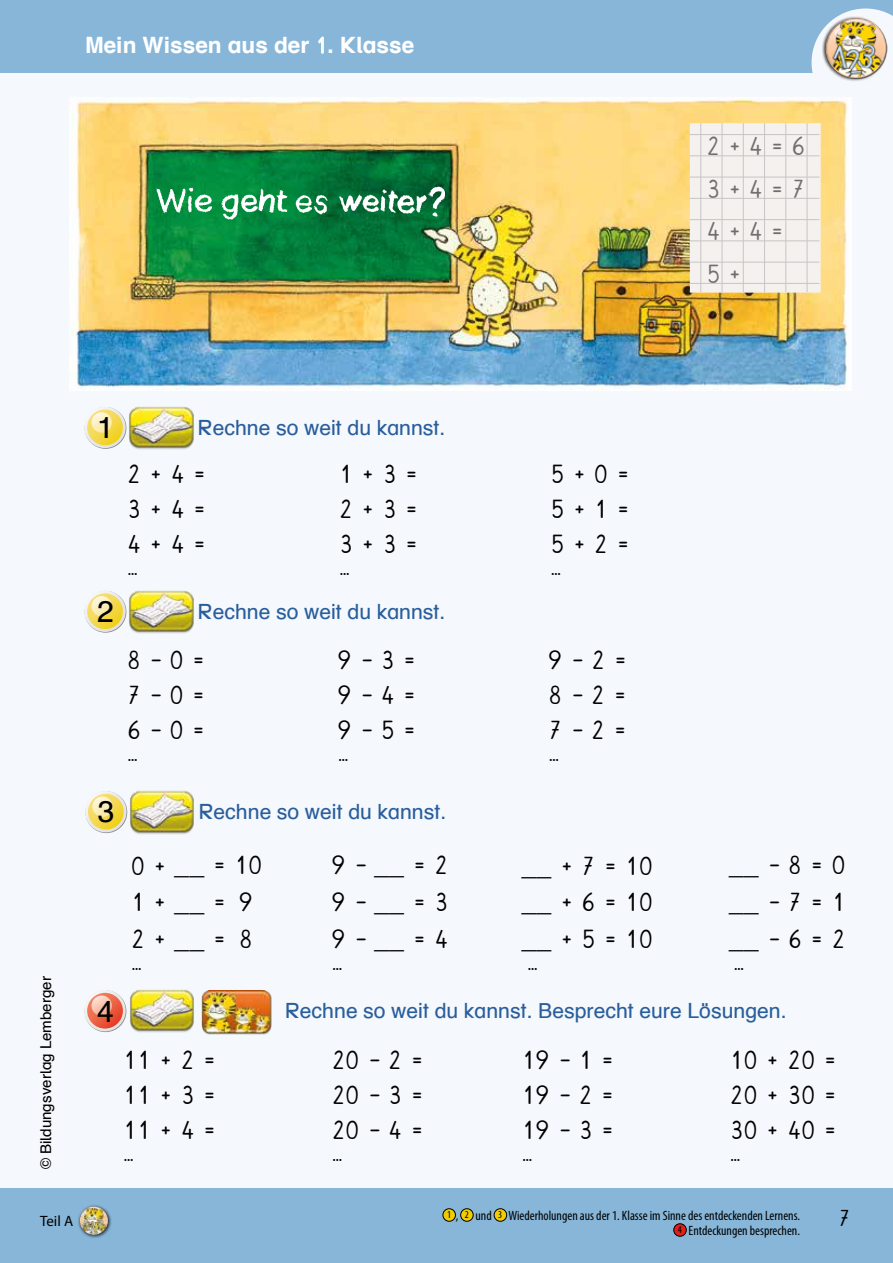
<style>
.page{position:relative;width:893px;height:1263px;background:#f5f8fc}
.page>*{position:absolute;margin:0;border:0;box-sizing:border-box;transform-origin:0 0}
.t1{font:30px "Schulbuch Nord OE Normal";color:#000}
.t2{font:25.5px/35px "Schuschri 95 0";color:#000;text-align:justify}
.t3{font:25.5px/42.5px "Schuschri 95 0";color:#706f6f}
.t4{font:22.5px "Schulbuch Nord OE Bold";color:#fff}
.t5{font:22.5px "Schuschri 95 0";color:#000}
.t6{font:21px "Schulbuch Nord OE Roman";color:#295e9c}
.t7{font:15px "Schulbuch Nord OE Roman";color:#000}
.t8{font:15px "Myriad Pro";color:#000}
.t9{font:condensed 13.5px/15px "Myriad Pro";color:#000;text-align:right}
.s1{font-family:"Schuschri 95 0"}
.s2{font-family:"Century Gothic"}
.s3{font-family:"Schulbuch Nord OE Roman";font-size:27px}
.s4{font-size:10.5px}
</style>
<div class="page">
<div style="left:0;top:1189px;width:893px;height:74px;background:#87b6d9"></div>
<div style="left:0;top:0;width:893px;height:72px;background:#87b6d9"></div>
<svg style="left:811px;top:9px;width:82px;height:64px"></svg>
<div style="left:822px;top:16px;width:67px;height:66px;background:#000;opacity:.75"></div>
<img style="left:826px;top:18px;width:61px;height:61px;border-radius:31px">
<svg style="left:318px;top:36px;width:6px;height:18px"></svg>
<div style="left:443px;top:1209px;width:12px;height:12px;background:#efcd00;border-radius:50%"></div>
<div style="left:443px;top:1208px;width:13px;height:13px;border:1px solid #000;border-radius:50%"></div>
<div style="left:461px;top:1209px;width:12px;height:12px;background:#efcd00;border-radius:50%"></div>
<div style="left:460px;top:1208px;width:13px;height:13px;border:1px solid #000;border-radius:50%"></div>
<div style="left:494px;top:1209px;width:13px;height:12px;background:#efcd00;border-radius:50%"></div>
<div style="left:494px;top:1208px;width:13px;height:13px;border:1px solid #000;border-radius:50%"></div>
<div style="left:674px;top:1224px;width:12px;height:12px;background:#e41e18;border-radius:50%"></div>
<div style="left:673px;top:1223px;width:13px;height:13px;border:1px solid #000;border-radius:50%"></div>
<div style="left:78px;top:1204px;width:34px;height:34px;background:#000;opacity:.75"></div>
<img style="left:80px;top:1206px;width:28px;height:29px;border-radius:14px">
<img style="left:202px;top:991px;width:70px;height:43px">
<img style="left:70px;top:98px;width:777px;height:292px">
<img style="left:157px;top:187px;width:288px;height:32px">
<div style="left:690px;top:123px;width:131px;height:170px;background:#f5f1ee;border:2px solid #f5f1ee"></div>
<hr style="left:700px;top:123px;width:1px;height:169px;background:#c6c6c6">
<hr style="left:722px;top:123px;width:1px;height:169px;background:#c6c6c6">
<hr style="left:743px;top:123px;width:1px;height:169px;background:#c6c6c6">
<hr style="left:764px;top:123px;width:1px;height:169px;background:#c6c6c6">
<hr style="left:785px;top:123px;width:1px;height:169px;background:#c6c6c6">
<hr style="left:807px;top:123px;width:1px;height:169px;background:#c6c6c6">
<hr style="left:690px;top:134px;width:129px;height:1px;background:#c6c6c6">
<hr style="left:690px;top:155px;width:129px;height:1px;background:#c6c6c6">
<hr style="left:690px;top:177px;width:129px;height:1px;background:#c6c6c6">
<hr style="left:690px;top:198px;width:129px;height:1px;background:#c6c6c6">
<hr style="left:690px;top:219px;width:129px;height:1px;background:#c6c6c6">
<hr style="left:690px;top:240px;width:129px;height:1px;background:#c6c6c6">
<hr style="left:690px;top:262px;width:129px;height:1px;background:#c6c6c6">
<hr style="left:690px;top:283px;width:129px;height:1px;background:#c6c6c6">
<svg style="left:85px;top:407px;width:41px;height:42px"></svg>
<svg style="left:84px;top:407px;width:42px;height:41px"></svg>
<svg style="left:87px;top:410px;width:36px;height:35px"></svg>
<svg style="left:92px;top:412px;width:20px;height:21px"></svg>
<img style="left:129px;top:406px;width:65px;height:44px">
<svg style="left:85px;top:591px;width:41px;height:42px"></svg>
<svg style="left:84px;top:590px;width:42px;height:42px"></svg>
<svg style="left:87px;top:593px;width:36px;height:36px"></svg>
<svg style="left:92px;top:596px;width:20px;height:20px"></svg>
<img style="left:129px;top:590px;width:65px;height:44px">
<svg style="left:85px;top:791px;width:42px;height:42px"></svg>
<svg style="left:85px;top:791px;width:42px;height:41px"></svg>
<svg style="left:88px;top:794px;width:36px;height:35px"></svg>
<svg style="left:92px;top:796px;width:21px;height:21px"></svg>
<img style="left:130px;top:790px;width:64px;height:44px">
<img style="left:130px;top:989px;width:64px;height:44px">
<svg style="left:85px;top:990px;width:41px;height:42px"></svg>
<svg style="left:84px;top:990px;width:42px;height:41px"></svg>
<svg style="left:87px;top:993px;width:36px;height:35px"></svg>
<svg style="left:92px;top:995px;width:20px;height:21px"></svg>
<p class="t4" style="left:85px;top:37px;width:331px">Mein Wissen aus der <span class="s1">1</span>. Klasse</p>
<p class="t3" style="left:706px;top:127px;width:100px">2+4=6<br>3+4=7<br>4+4=<br>5 +</p>
<p class="t7" style="left:40px;top:1169px;width:195px;rotate:-90deg">© Bildungsverlag Lemberger</p>
<p class="t8" style="left:40px;top:1213px;width:35px">Teil A</p>
<p class="t1" style="left:97px;top:416px;width:18px">1</p>
<p class="t6" style="left:198px;top:420px;width:249px">Rechne so weit du kannst.</p>
<p class="t2" style="left:127px;top:459px;width:81px">2 + 4 = 3 + 4 = 4 + 4 =</p>
<p class="t2" style="left:127px;top:551px;width:12px">…</p>
<p class="t2" style="left:339px;top:459px;width:81px">1 + 3 = 2 + 3 = 3 + 3 =</p>
<p class="t2" style="left:339px;top:551px;width:12px">…</p>
<p class="t1" style="left:97px;top:600px;width:18px">2</p>
<p class="t6" style="left:198px;top:603px;width:249px">Rechne so weit du kannst.</p>
<p class="t2" style="left:127px;top:645px;width:80px">8 – 0 = 7 – 0 = 6 – 0 =</p>
<p class="t2" style="left:127px;top:737px;width:12px">…</p>
<p class="t2" style="left:337px;top:645px;width:80px"><span class="s2">9</span> – 3 = <span class="s2">9</span> – 4 = <span class="s2">9</span> – 5 =</p>
<p class="t2" style="left:337px;top:737px;width:12px">…</p>
<p class="t1" style="left:98px;top:801px;width:18px">3</p>
<p class="t6" style="left:198px;top:804px;width:249px">Rechne so weit du kannst.</p>
<p class="t2" style="left:131px;top:849px;width:133px;line-height:36.6px;text-align:left">0 + <span class="s3">__</span> = 10<br>1 + <span class="s3">__</span> = <span class="s2">9<br></span>2 + <span class="s3">__</span> = 8</p>
<p class="t2" style="left:131px;top:946px;width:12px">…</p>
<p class="t2" style="left:331px;top:849px;width:118px;line-height:36.6px"><span class="s2">9</span> – <span class="s3">__</span> = 2<br><span class="s2">9</span> – <span class="s3">__</span> = 3<br><span class="s2">9</span> – <span class="s3">__</span> = 4</p>
<p class="t2" style="left:331px;top:946px;width:12px">…</p>
<p class="t2" style="left:550px;top:459px;width:81px">5 + 0 = 5 + 1 = 5 + 2 =</p>
<p class="t2" style="left:550px;top:551px;width:12px">…</p>
<p class="t2" style="left:548px;top:645px;width:80px"><span class="s2">9</span> – 2 = 8 – 2 = 7 – 2 =</p>
<p class="t2" style="left:548px;top:737px;width:12px">…</p>
<p class="t2" style="left:521px;top:849px;width:133px;line-height:36.8px"><span class="s3">__</span> + 7 = 10 <span class="s3">__</span> + 6 = 10 <span class="s3">__</span> + 5 = 10</p>
<p class="t2" style="left:527px;top:946px;width:12px">…</p>
<p class="t2" style="left:729px;top:849px;width:118px;line-height:36.6px"><span class="s3">__</span> – 8 = 0 <span class="s3">__</span> – 7 = 1 <span class="s3">__</span> – 6 = 2</p>
<p class="t2" style="left:733px;top:946px;width:12px">…</p>
<p class="t1" style="left:97px;top:1000px;width:18px">4</p>
<p class="t6" style="left:285px;top:1003px;width:503px">Rechne so weit du kannst. Besprecht eure Lösungen.</p>
<p class="t2" style="left:123px;top:1045px;width:95px">11 + 2 = 11 + 3 = 11 + 4 =</p>
<p class="t2" style="left:123px;top:1137px;width:12px">…</p>
<p class="t2" style="left:331px;top:1045px;width:94px">20 – 2 = 20 – 3 = 20 – 4 =</p>
<p class="t2" style="left:331px;top:1137px;width:12px">…</p>
<p class="t2" style="left:522px;top:1045px;width:94px">1<span class="s2">9</span> – 1 = 1<span class="s2">9</span> – 2 = 1<span class="s2">9</span> – 3 =</p>
<p class="t2" style="left:522px;top:1137px;width:12px">…</p>
<p class="t2" style="left:730px;top:1045px;width:109px">10 + 20 = 20 + 30 = 30 + 40 =</p>
<p class="t2" style="left:730px;top:1137px;width:12px">…</p>
<p class="t9" style="left:447px;top:1208px;width:355px"><span class="s4">1</span> , <span class="s4">2</span> und <span class="s4">3</span> Wiederholungen aus der 1. Klasse im Sinne des entdeckenden Lernens.<br><span class="s4">4</span> Entdeckungen besprechen.</p>
<p class="t5" style="left:838px;top:1207px;width:14px">7</p>
</div>
